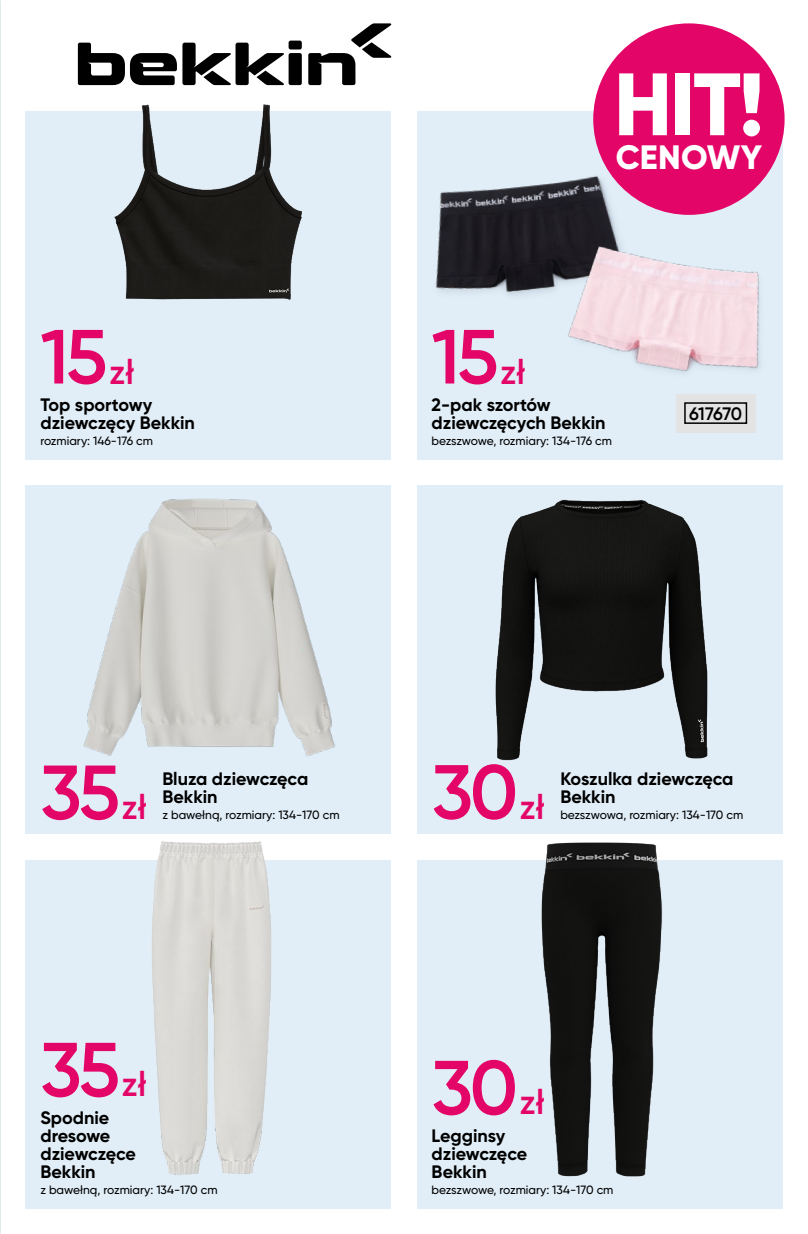
<style>
.page{position:relative;width:808px;height:1234px;background:#fff}
.page>*{position:absolute;margin:0;border:0;box-sizing:border-box;transform-origin:0 0}
.t1{font:800 88.2px "Gilroy";color:#fff}
.t2{font:600 76.5px "Gilroy";letter-spacing:-.04em;color:#e30567}
.t3{font:800 33.75px "Gilroy";letter-spacing:.01em;color:#fff}
.t4{font:700 18px/18px "Gilroy";color:#000}
.t5{font:600 18px "Gilroy";letter-spacing:-.03em;color:#000}
.t6{font:500 12px "Gilroy";color:#000}
.s1{font-size:34.5px}
</style>
<div class="page">
<div style="left:26px;top:859px;width:365px;height:349px;background:#e1eef7"></div>
<div style="left:417px;top:859px;width:365px;height:349px;background:#e1eef7"></div>
<div style="left:26px;top:111px;width:365px;height:348px;background:#e1eef7"></div>
<div style="left:417px;top:111px;width:365px;height:348px;background:#e1eef7"></div>
<div style="left:26px;top:485px;width:365px;height:348px;background:#e1eef7"></div>
<div style="left:417px;top:485px;width:365px;height:348px;background:#e1eef7"></div>
<img style="left:344px;top:81px;width:257px;height:211px">
<img style="left:489px;top:149px;width:294px;height:286px">
<div style="left:676px;top:394px;width:79px;height:38px;background:#e3e3e3"></div>
<div style="left:684px;top:402px;width:63px;height:22px;border:2px solid #000"></div>
<img style="left:97px;top:66px;width:223px;height:234px">
<img style="left:54px;top:833px;width:315px;height:342px">
<img style="left:445px;top:833px;width:314px;height:344px">
<img style="left:58px;top:459px;width:300px;height:297px">
<img style="left:495px;top:499px;width:213px;height:262px">
<img style="left:0;top:0;width:1px;height:1233px">
<div style="left:289px;top:41px;width:13px;height:8px;background:#000;border-radius:2px"></div>
<svg style="left:78px;top:43px;width:206px;height:42px"></svg>
<div style="left:289px;top:53px;width:13px;height:32px;background:#000;border-radius:2px"></div>
<svg style="left:308px;top:23px;width:83px;height:62px"></svg>
<div style="left:593px;top:23px;width:191px;height:192px;background:#e30567;border-radius:50%"></div>
<h2 class="t2" style="left:40px;top:309px;width:95px">15<span class="s1">zł</span></h2>
<p class="t4" style="left:40px;top:395px;width:156px">Top sportowy dziewczęcy Bekkin</p>
<p class="t6" style="left:40px;top:433px;width:114px">rozmiary: 146-176 cm</p>
<h2 class="t2" style="left:431px;top:309px;width:95px">15<span class="s1">zł</span></h2>
<h1 class="t1" style="left:614px;top:49px;width:152px">HIT!</h1>
<h3 class="t3" style="left:616px;top:136px;width:148px">CENOWY</h3>
<p class="t4" style="left:431px;top:395px;width:176px">2-pak szortów dziewczęcych Bekkin</p>
<p class="t6" style="left:431px;top:433px;width:182px">bezszwowe, rozmiary: 134-176 cm</p>
<p class="t5" style="left:689px;top:402px;width:54px">617670</p>
<h2 class="t2" style="left:40px;top:744px;width:108px">35<span class="s1">zł</span></h2>
<p class="t4" style="left:162px;top:769px;width:147px">Bluza dziewczęca<br>Bekkin</p>
<p class="t6" style="left:162px;top:807px;width:179px">z bawełną, rozmiary: 134-170 cm</p>
<h2 class="t2" style="left:40px;top:1021px;width:108px">35<span class="s1">zł</span></h2>
<p class="t4" style="left:40px;top:1108px;width:97px">Spodnie dresowe dziewczęce<br>Bekkin</p>
<p class="t6" style="left:40px;top:1181px;width:179px">z bawełną, rozmiary: 134-170 cm</p>
<h2 class="t2" style="left:432px;top:744px;width:114px">30<span class="s1">zł</span></h2>
<p class="t4" style="left:560px;top:769px;width:175px">Koszulka dziewczęca<br>Bekkin</p>
<p class="t6" style="left:560px;top:807px;width:184px">bezszwowa, rozmiary: 134-170 cm</p>
<h2 class="t2" style="left:432px;top:1039px;width:114px">30<span class="s1">zł</span></h2>
<p class="t4" style="left:432px;top:1126px;width:97px">Legginsy dziewczęce<br>Bekkin</p>
<p class="t6" style="left:432px;top:1181px;width:183px">bezszwowe, rozmiary: 134-170 cm</p>
</div>
